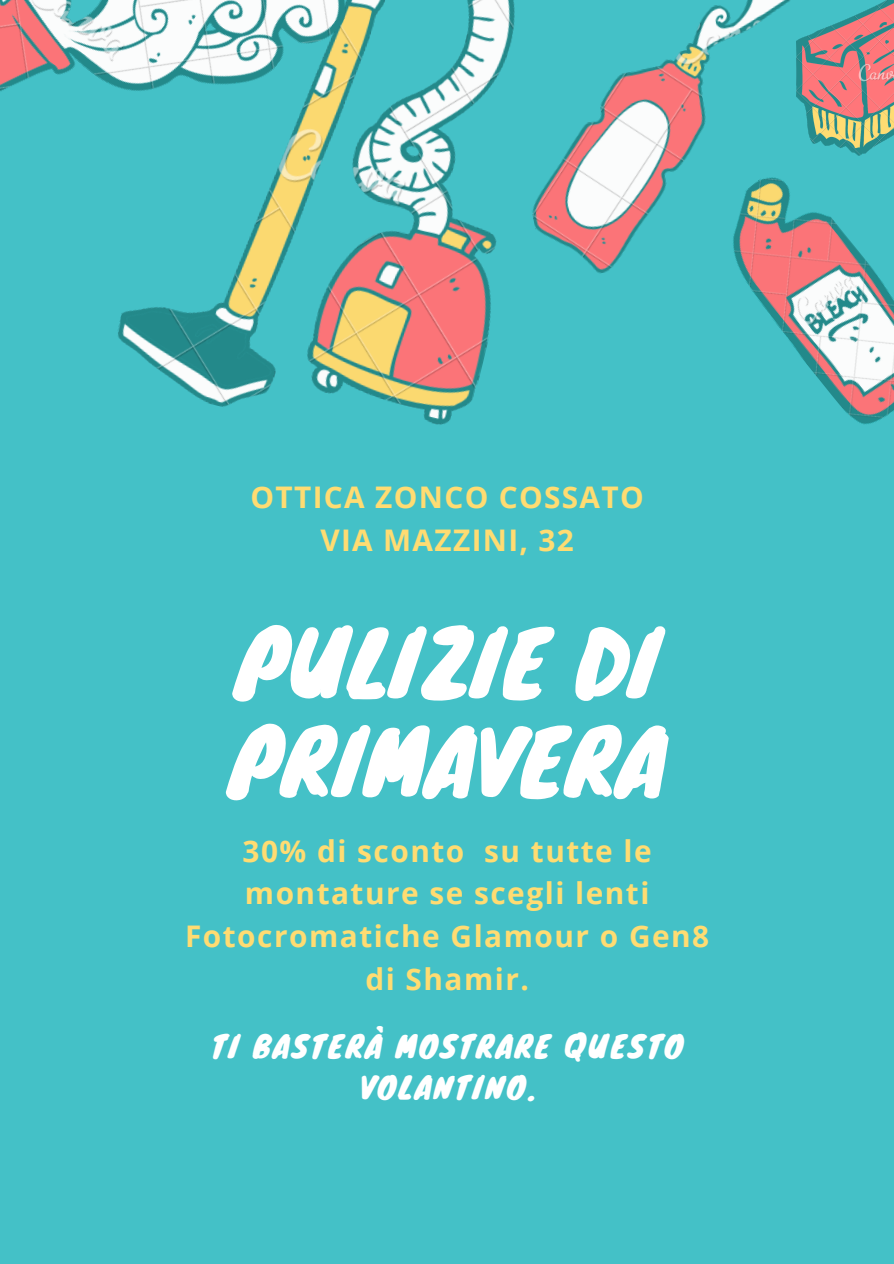
<style>
.page{position:relative;width:894px;height:1264px;background:#fff}
.page>*{position:absolute;margin:0;border:0;box-sizing:border-box;transform-origin:0 0}
.t1{font:87.45px/98.7px "Knewave";color:#fff}
.t2{font:700 29.85px/42.8px "Open Sans";letter-spacing:.05em;color:#ffdc72;text-align:center}
.t3{font:29.85px/41px "Knewave";letter-spacing:.075em;color:#fff;text-align:center}
</style>
<div class="page">
<div style="left:0;top:0;width:893px;height:1263px;background:#44c1c7"></div>
<img style="left:579px;top:0;width:282px;height:274px">
<img style="left:118px;top:0;width:461px;height:425px">
<img style="left:697px;top:159px;width:196px;height:265px">
<img style="left:796px;top:0;width:97px;height:155px">
<img style="left:0;top:0;width:377px;height:310px">
<p class="t2" style="left:250px;top:475px;width:394px">OTTICA ZONCO COSSATO</p>
<p class="t2" style="left:320px;top:518px;width:255px">VIA MAZZINI, 32</p>
<p class="t1" style="left:228px;top:610px;width:439px">PULIZIE DI<br>PRIMAVERA</p>
<p class="t2" style="left:185px;top:828px;width:525px">30% di sconto su tutte le montature se scegli lenti<br>Fotocromatiche Glamour o Gen8 di Shamir.</p>
<p class="t3" style="left:211px;top:1024px;width:473px">TI BASTERÀ MOSTRARE QUESTO<br>VOLANTINO.</p>
</div>
